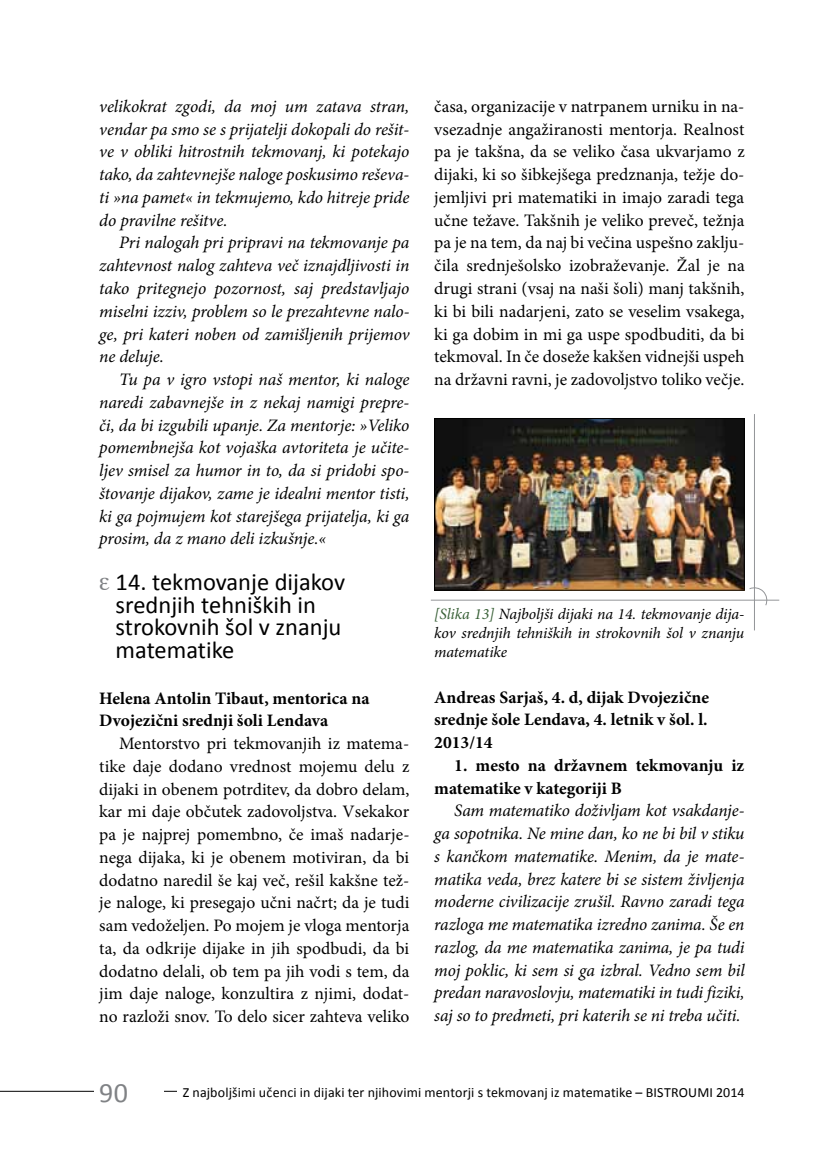
<style>
.page{position:relative;width:819px;height:1166px;background:#fff}
.page>*{position:absolute;margin:0;border:0;box-sizing:border-box;transform-origin:0 0}
.t1{font:28px "Calibri";color:#808285}
.t2{font:24.5px/22.8px "Calibri";color:#000}
.t3{font:italic 17.5px/22.8px "Minion Pro";letter-spacing:-.01em;color:#000;text-align:justify}
.t4{font:17.5px/22.8px "Minion Pro";color:#000;text-align:justify}
.t5{font:700 17.5px/22.8px "Minion Pro";color:#000}
.t6{font:italic 15.75px/18.9px "Minion Pro";letter-spacing:-.01em;color:#000;text-align:justify}
.t7{font:14px "Calibri";letter-spacing:.01em;color:#000}
.s1{color:#375f35}
</style>
<div class="page">
<hr style="left:0;top:1091px;width:744px;height:1px;background:#000">
<div style="left:94px;top:1074px;width:70px;height:34px;background:#fff"></div>
<img style="left:436px;top:420px;width:306px;height:168px">
<div style="left:434px;top:418px;width:310px;height:172px;border:1px solid #000"></div>
<div style="left:177px;top:1086px;width:567px;height:18px;background:#fff"></div>
<hr style="left:431px;top:600px;width:348px;height:1px;background:#939598">
<hr style="left:754px;top:414px;width:1px;height:216px;background:#939598">
<svg style="left:748px;top:587px;width:19px;height:19px"></svg>
<p class="t3" style="left:99px;top:95px;width:312px">velikokrat zgodi, da moj um zatava stran, vendar pa smo se s prijatelji dokopali do rešit&shy;ve v obliki hitrostnih tekmovanj, ki potekajo tako, da zahtevnejše naloge poskusimo reševa&shy;ti »na pamet« in tekmujemo, kdo hitreje pride do pravilne rešitve.</p>
<p class="t3" style="left:99px;top:231px;width:312px;text-indent:20px">Pri nalogah pri pripravi na tekmovanje pa zahtevnost nalog zahteva več iznajdljivosti in tako pritegnejo pozornost, saj predstavljajo miselni izziv, problem so le prezahtevne nalo&shy;ge, pri kateri noben od zamišljenih prijemov ne deluje.</p>
<p class="t3" style="left:99px;top:368px;width:312px;text-indent:20px">Tu pa v igro vstopi naš mentor, ki naloge naredi zabavnejše in z nekaj namigi prepre&shy;či, da bi izgubili upanje. Za mentorje: »Veliko pomembnejša kot vojaška avtoriteta je učite&shy;ljev smisel za humor in to, da si pridobi spo&shy;štovanje dijakov, zame je idealni mentor tisti, ki ga pojmujem kot starejšega prijatelja, ki ga prosim, da z mano deli izkušnje.«</p>
<h2 class="t2" style="left:116px;top:570px;width:231px">14. tekmovanje dijakov srednjih tehniških in strokovnih šol v znanju matematike</h2>
<p class="t5" style="left:99px;top:686px;width:272px">Helena Antolin Tibaut, mentorica na<br>Dvojezični srednji šoli Lendava</p>
<p class="t4" style="left:99px;top:732px;width:312px;text-indent:20px">Mentorstvo pri tekmovanjih iz matema&shy;tike daje dodano vrednost mojemu delu z dijaki in obenem potrditev, da dobro delam, kar mi daje občutek zadovoljstva. Vsekakor pa je najprej pomembno, če imaš nadarje&shy;nega dijaka, ki je obenem motiviran, da bi dodatno naredil še kaj več, rešil kakšne tež&shy;je naloge, ki presegajo učni načrt; da je tudi sam vedoželjen. Po mojem je vloga mentorja ta, da odkrije dijake in jih spodbudi, da bi dodatno delali, ob tem pa jih vodi s tem, da jim daje naloge, konzultira z njimi, dodat&shy;no razloži snov. To delo sicer zahteva veliko</p>
<p class="t4" style="left:434px;top:95px;width:312px">časa, organizacije v natrpanem urniku in na&shy;vsezadnje angažiranosti mentorja. Realnost pa je takšna, da se veliko časa ukvarjamo z dijaki, ki so šibkejšega predznanja, težje do&shy;jemljivi pri matematiki in imajo zaradi tega učne težave. Takšnih je veliko preveč, težnja pa je na tem, da naj bi večina uspešno zaklju&shy;čila srednješolsko izobraževanje. Žal je na drugi strani (vsaj na naši šoli) manj takšnih, ki bi bili nadarjeni, zato se veselim vsakega, ki ga dobim in mi ga uspe spodbuditi, da bi tekmoval. In če doseže kakšen vidnejši uspeh na državni ravni, je zadovoljstvo toliko večje.</p>
<p class="t6" style="left:434px;top:605px;width:312px"><span class="s1">[Slika 13]</span> Najboljši dijaki na 14. tekmovanje dija&shy;kov srednjih tehniških in strokovnih šol v znanju matematike</p>
<p class="t5" style="left:434px;top:685px;width:276px;text-align:justify">Andreas Sarjaš, 4. d, dijak Dvojezične srednje šole Lendava, 4. letnik v šol. l.<br>2013/14</p>
<p class="t5" style="left:434px;top:754px;width:311px;text-indent:20px">1. mesto na državnem tekmovanju iz matematike v kategoriji B</p>
<p class="t3" style="left:434px;top:799px;width:312px;text-indent:20px">Sam matematiko doživljam kot vsakdanje&shy;ga sopotnika. Ne mine dan, ko ne bi bil v stiku s kančkom matematike. Menim, da je mate&shy;matika veda, brez katere bi se sistem življenja moderne civilizacije zrušil. Ravno zaradi tega razloga me matematika izredno zanima. Še en razlog, da me matematika zanima, je pa tudi moj poklic, ki sem si ga izbral. Vedno sem bil predan naravoslovju, matematiki in tudi fiziki, saj so to predmeti, pri katerih se ni treba učiti.</p>
<h1 class="t1" style="left:99px;top:1075px;width:30px">90</h1>
<p class="t7" style="left:183px;top:1083px;width:563px">Z najboljšimi učenci in dijaki ter njihovimi mentorji s tekmovanj iz matematike – BISTROUMI 2014</p>
</div>
